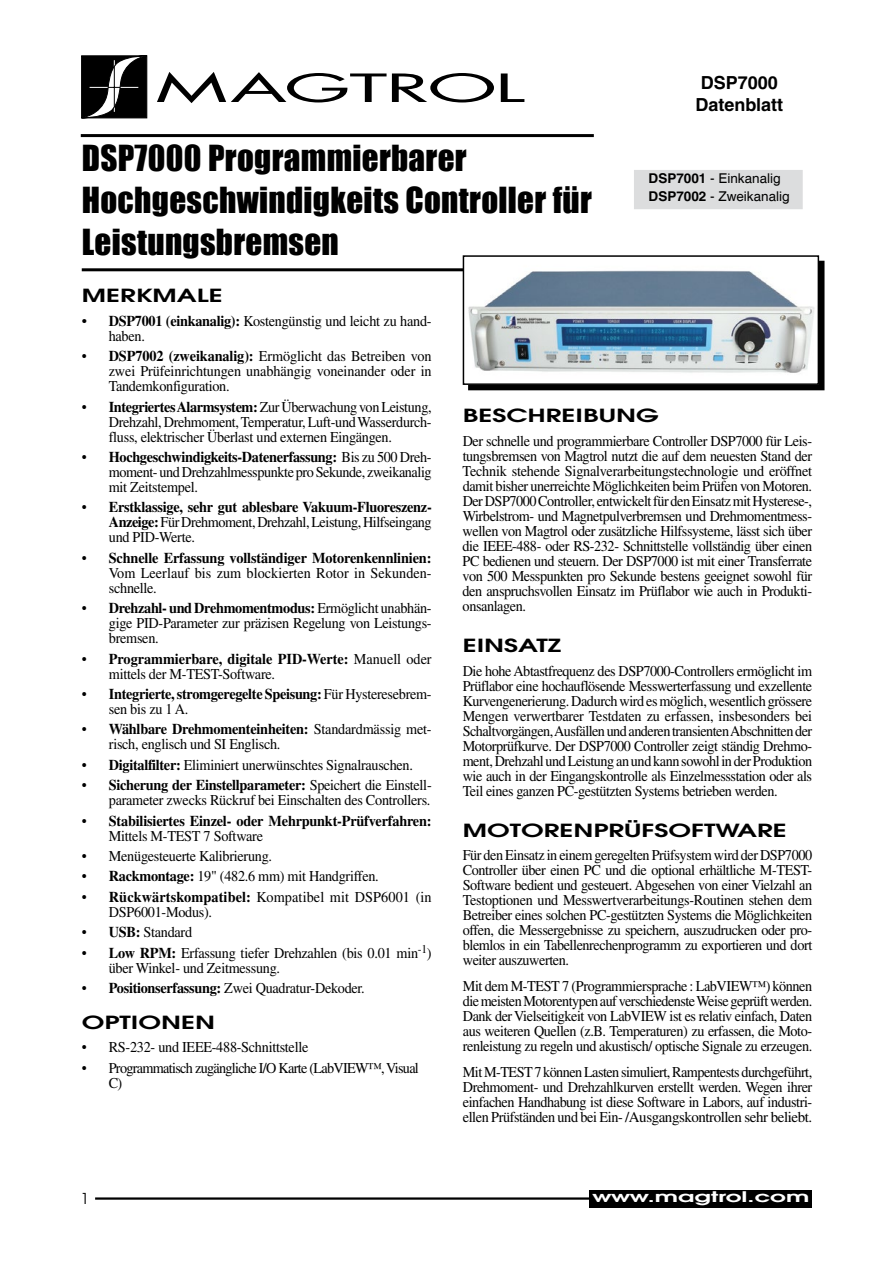
<style>
.page{position:relative;width:893px;height:1263px;background:#fff}
.page>*{position:absolute;margin:0;border:0;box-sizing:border-box;transform-origin:0 0}
.t1{font:37.8px "Futura";letter-spacing:-.025em;color:#000;scale:2.14 1}
.t2{font:33px/42px "Impact";letter-spacing:.01em;color:#000}
.t3{font:600 18px "Avant Garde";color:#000;scale:1.5 1}
.t4{font:700 18px/21.6px "Helvetica";color:#000}
.t5{font:15px/15px "Times";letter-spacing:-.02em;color:#000;text-align:justify;scale:.95 1}
.t6{font:700 15px/15px "Times";letter-spacing:-.015em;color:#000;scale:.95 1}
.t7{font:15px/15px "Times";letter-spacing:.01em;color:#000;scale:.95 1}
.t8{font:15px/15px "Times";letter-spacing:-.02em;color:#000}
.t9{font:15px/15px "Times";letter-spacing:-.05em;color:#000;scale:.95 1}
.t10{font:15px "Avant Garde";color:#000}
.t11{font:600 14.55px "Avant Garde";color:#fff;scale:1.7 1}
.t12{font:13.5px/18px "Helvetica";color:#000}
.s1{font-weight:700}
.s2{font-weight:400}
</style>
<div class="page">
<hr style="left:81px;top:134px;width:513px;height:3px;background:#000">
<hr style="left:82px;top:268px;width:512px;height:3px;background:#000">
<svg style="left:81px;top:55px;width:66px;height:63px;background:#292929"></svg>
<hr style="left:95px;top:1197px;width:524px;height:3px;background:#000">
<div style="left:589px;top:1190px;width:223px;height:18px;background:#000"></div>
<div style="left:469px;top:261px;width:355px;height:129px;background:#000"></div>
<img style="left:466px;top:261px;width:350px;height:121px">
<div style="left:463px;top:255px;width:356px;height:130px;border:2px solid #000"></div>
<div style="left:634px;top:170px;width:169px;height:39px;background:#dcddde"></div>
<h1 class="t1" style="left:155px;top:62px;width:174px">MAGTROL</h1>
<h2 class="t2" style="left:82px;top:136px;width:512px">DSP7000 Programmierbarer<br>Hochgeschwindigkeits Controller für<br>Leistungsbremsen</h2>
<p class="t4" style="left:695px;top:72px;width:89px">DSP7000<br>Datenblatt</p>
<p class="t12" style="left:649px;top:170px;width:143px"><span class="s1">DSP7001</span> - Einkanalig<br><span class="s1">DSP7002</span> - Zweikanalig</p>
<p class="t3" style="left:82px;top:284px;width:95px">MERKMALE</p>
<p class="t8" style="left:109px;top:313px;width:324px;text-indent:-27px">• <span class="s1">DSP7001 (einkanalig):</span> Kostengünstig und leicht zu hand&shy;haben.</p>
<p class="t5" style="left:109px;top:349px;width:341px;text-indent:-27px">• <span class="s1">DSP7002 (zweikanalig):</span> Ermöglicht das Betreiben von zwei Prüfeinrichtungen unabhängig voneinander oder in Tandemkonfiguration.</p>
<p class="t5" style="left:109px;top:399px;width:341px;text-indent:-27px">• <span class="s1">Integriertes Alarmsystem:</span> Zur Überwachung von Leistung, Drehzahl, Drehmoment,Temperatur, Luft-undWasserdurch&shy;fluss, elektrischer Überlast und externen Eingängen.</p>
<p class="t5" style="left:109px;top:449px;width:341px;text-indent:-27px">• <span class="s1">Hochgeschwindigkeits-Datenerfassung:</span> Bis zu 500 Dreh&shy;moment- und Drehzahlmesspunktepro Sekunde, zweikanalig mit Zeitstempel.</p>
<p class="t5" style="left:109px;top:500px;width:341px;text-indent:-27px">• <span class="s1">Erstklassige, sehr gut ablesbare Vakuum-Fluoreszenz-Anzeige:</span>Für Drehmoment,Drehzahl,Leistung,Hilfseingang und PID-Werte.</p>
<p class="t5" style="left:109px;top:550px;width:341px;text-indent:-27px">• <span class="s1">Schnelle Erfassung vollständiger Motorenkennlinien:<br></span>Vom Leerlauf bis zum blockierten Rotor in Sekunden&shy;schnelle.</p>
<p class="t5" style="left:109px;top:601px;width:341px;text-indent:-27px">• <span class="s1">Drehzahl- und Drehmomentmodus:</span> Ermöglicht unabhän&shy;gige PID-Parameter zur präzisen Regelung von Leistungs&shy;bremsen.</p>
<p class="t5" style="left:109px;top:651px;width:341px;text-indent:-27px">• <span class="s1">Programmierbare, digitale PID-Werte:</span> Manuell oder mittels der M-TEST-Software.</p>
<p class="t6" style="left:109px;top:686px;width:341px;text-indent:-27px"><span class="s2">•</span> Integrierte, stromgeregelte Speisung: <span class="s2">Für Hysteresebrem&shy;sen bis zu 1 A.</span></p>
<p class="t5" style="left:109px;top:722px;width:341px;text-indent:-27px">• <span class="s1">Wählbare Drehmomenteinheiten:</span> Standardmässig met&shy;risch, englisch und SI Englisch.</p>
<p class="t5" style="left:82px;top:757px;width:350px">• <span class="s1">Digitalfilter:</span> Eliminiert unerwünschtes Signalrauschen.</p>
<p class="t5" style="left:82px;top:778px;width:370px;text-align:right">• <span class="s1">Sicherung der Einstellparameter:</span> Speichert die Einstell&shy;parameter zwecks Rückruf bei Einschalten des Controllers.</p>
<p class="t6" style="left:109px;top:813px;width:341px;text-indent:-27px"><span class="s2">•</span> Stabilisiertes Einzel- oder Mehrpunkt-Prüfverfahren:<br><span class="s2">Mittels M-TEST 7 Software</span></p>
<p class="t5" style="left:82px;top:848px;width:202px">• Menügesteuerte Kalibrierung.</p>
<p class="t5" style="left:82px;top:869px;width:314px">• <span class="s1">Rackmontage:</span> 19" (482.6 mm) mit Handgriffen.</p>
<p class="t7" style="left:109px;top:889px;width:341px;text-indent:-27px">• <span class="s1">Rückwärtskompatibel:</span> Kompatibel mit DSP6001 (in<br>DSP6001-Modus).</p>
<p class="t5" style="left:82px;top:925px;width:118px">• <span class="s1">USB:</span> Standard</p>
<p class="t5" style="left:109px;top:945px;width:341px;text-indent:-27px">• <span class="s1">Low RPM:</span> Erfassung tiefer Drehzahlen (bis 0.01 min<sup>-1</sup>) über Winkel- und Zeitmessung.</p>
<p class="t5" style="left:82px;top:980px;width:299px">• <span class="s1">Positionserfassung:</span> Zwei Quadratur-Dekoder.</p>
<p class="t3" style="left:82px;top:1010px;width:90px">OPTIONEN</p>
<p class="t5" style="left:82px;top:1040px;width:240px">• RS-232- und IEEE-488-Schnittstelle</p>
<p class="t9" style="left:109px;top:1060px;width:328px;text-indent:-27px">• Programmatisch zugängliche I/O Karte (LabVIEW™,Visual<br>C)</p>
<p class="t3" style="left:463px;top:404px;width:132px">BESCHREIBUNG</p>
<p class="t5" style="left:463px;top:433px;width:369px">Der schnelle und programmierbare Controller DSP7000 für Leis&shy;tungsbremsen von Magtrol nutzt die auf dem neuesten Stand der Technik stehende Signalverarbeitungstechnologie und eröffnet damit bisher unerreichte Möglichkeiten beim Prüfen von Motoren.<br>DerDSP7000Controller, entwickeltfürdenEinsatzmitHysterese-, Wirbelstrom- und Magnetpulverbremsen und Drehmomentmess&shy;wellen von Magtrol oder zusätzliche Hilfssysteme, lässt sich über die IEEE-488- oder RS-232- Schnittstelle vollständig über einen PC bedienen und steuern. Der DSP7000 ist mit einer Transferrate von 500 Messpunkten pro Sekunde bestens geeignet sowohl für den anspruchsvollen Einsatz im Prüflabor wie auch in Produkti&shy;onsanlagen.</p>
<p class="t3" style="left:463px;top:634px;width:67px">EINSATZ</p>
<p class="t5" style="left:463px;top:663px;width:369px">Die hohe Abtastfrequenz des DSP7000-Controllers ermöglicht im Prüflabor eine hochauflösende Messwerterfassung und exzellente Kurvengenerierung. Dadurch wird es möglich, wesentlich grössere Mengen verwertbarer Testdaten zu erfassen, insbesonders bei Schaltvorgängen,AusfällenundanderentransientenAbschnittender Motorprüfkurve. Der DSP7000 Controller zeigt ständig Drehmo&shy;ment, Drehzahl und Leistung an und kann sowohl in der Produktion wie auch in der Eingangskontrolle als Einzelmessstation oder als Teil eines ganzen PC-gestützten Systems betrieben werden.</p>
<p class="t3" style="left:463px;top:818px;width:218px">MOTORENPRÜFSOFTWARE</p>
<p class="t5" style="left:463px;top:848px;width:369px">Für den Einsatz in einem geregelten Prüfsystem wird der DSP7000<br>Controller über einen PC und die optional erhältliche M-TEST-Software bedient und gesteuert. Abgesehen von einer Vielzahl an Testoptionen und Messwertverarbeitungs-Routinen stehen dem Betreiber eines solchen PC-gestützten Systems die Möglichkeiten offen, die Messergebnisse zu speichern, auszudrucken oder pro&shy;blemlos in ein Tabellenrechenprogramm zu exportieren und dort weiter auszuwerten.</p>
<p class="t5" style="left:463px;top:979px;width:369px">Mit dem M-TEST 7 (Programmiersprache : LabVIEW™) können diemeistenMotorentypen aufverschiedensteWeisegeprüftwerden.<br>Dank der Vielseitigkeit von LabVIEW ist es relativ einfach, Daten aus weiteren Quellen (z.B. Temperaturen) zu erfassen, die Moto&shy;renleistung zu regeln und akustisch/ optische Signale zu erzeugen.</p>
<p class="t5" style="left:463px;top:1064px;width:369px">MitM-TEST7könnenLastensimuliert,Rampentestsdurchgeführt, Drehmoment- und Drehzahlkurven erstellt werden. Wegen ihrer einfachen Handhabung ist diese Software in Labors, auf industri&shy;ellen Prüfständen und bei Ein- /Ausgangskontrollen sehr beliebt.</p>
<p class="t10" style="left:81px;top:1190px;width:10px">1</p>
<p class="t11" style="left:592px;top:1187px;width:129px">www.magtrol.com</p>
</div>
